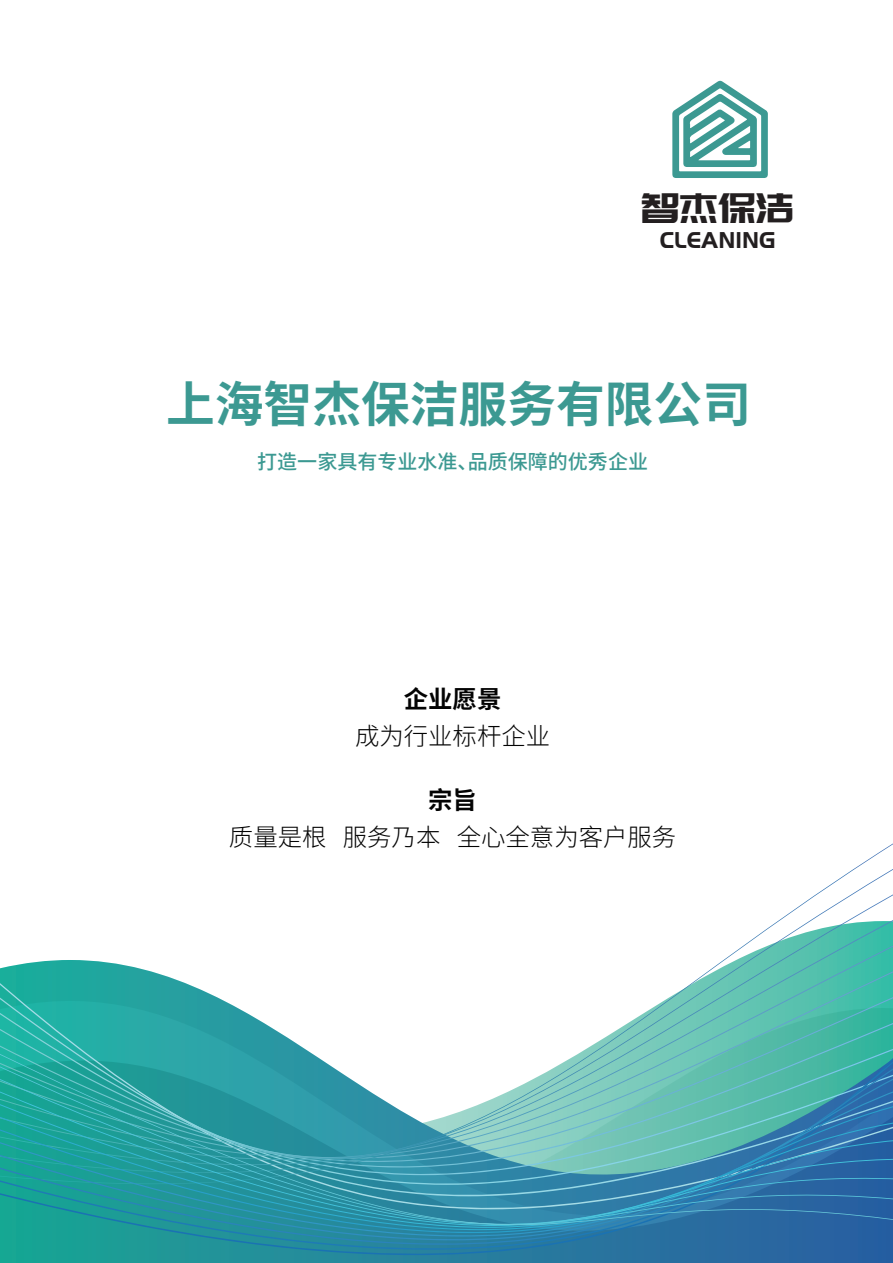
<style>
.page{position:relative;width:893px;height:1263px;background:#fff}
.page>*{position:absolute;margin:0;border:0;box-sizing:border-box;transform-origin:0 0}
.t1{font:700 48.75px "Source Han Sans CN";color:#3c9992}
.t2{font:41.4px "Pang Men Zheng Dao";color:#231f20}
.t3{font:300 24.45px "Source Han Sans CN";color:#030303}
.t4{font:700 24.45px "Source Han Sans CN";color:#030303}
.t5{font:23.7px "Pang Men Zheng Dao";color:#231f20}
.t6{font:500 20.1px "Source Han Sans CN";color:#3c9992}
</style>
<div class="page">
<svg style="left:672px;top:80px;width:96px;height:98px"></svg>
<svg style="left:2px;top:843px;width:891px;height:125px"></svg>
<svg style="left:0;top:968px;width:893px;height:24px"></svg>
<svg style="left:0;top:992px;width:893px;height:24px"></svg>
<svg style="left:0;top:1016px;width:893px;height:18px"></svg>
<svg style="left:0;top:1234px;width:893px;height:29px;background:#24809d"></svg>
<svg style="left:0;top:1034px;width:893px;height:200px;background:#4ea7b1"></svg>
<h2 class="t2" style="left:641px;top:188px;width:154px">智杰保洁</h2>
<p class="t5" style="left:660px;top:227px;width:117px">CLEANING</p>
<h1 class="t1" style="left:166px;top:379px;width:586px">上海智杰保洁服务有限公司</h1>
<p class="t6" style="left:257px;top:451px;width:392px">打造一家具有专业水准、品质保障的优秀企业</p>
<p class="t4" style="left:404px;top:686px;width:99px">企业愿景</p>
<p class="t3" style="left:355px;top:723px;width:197px">成为行业标杆企业</p>
<p class="t4" style="left:428px;top:787px;width:50px">宗旨</p>
<p class="t3" style="left:229px;top:824px;width:449px">质量是根 服务乃本 全心全意为客户服务</p>
</div>
